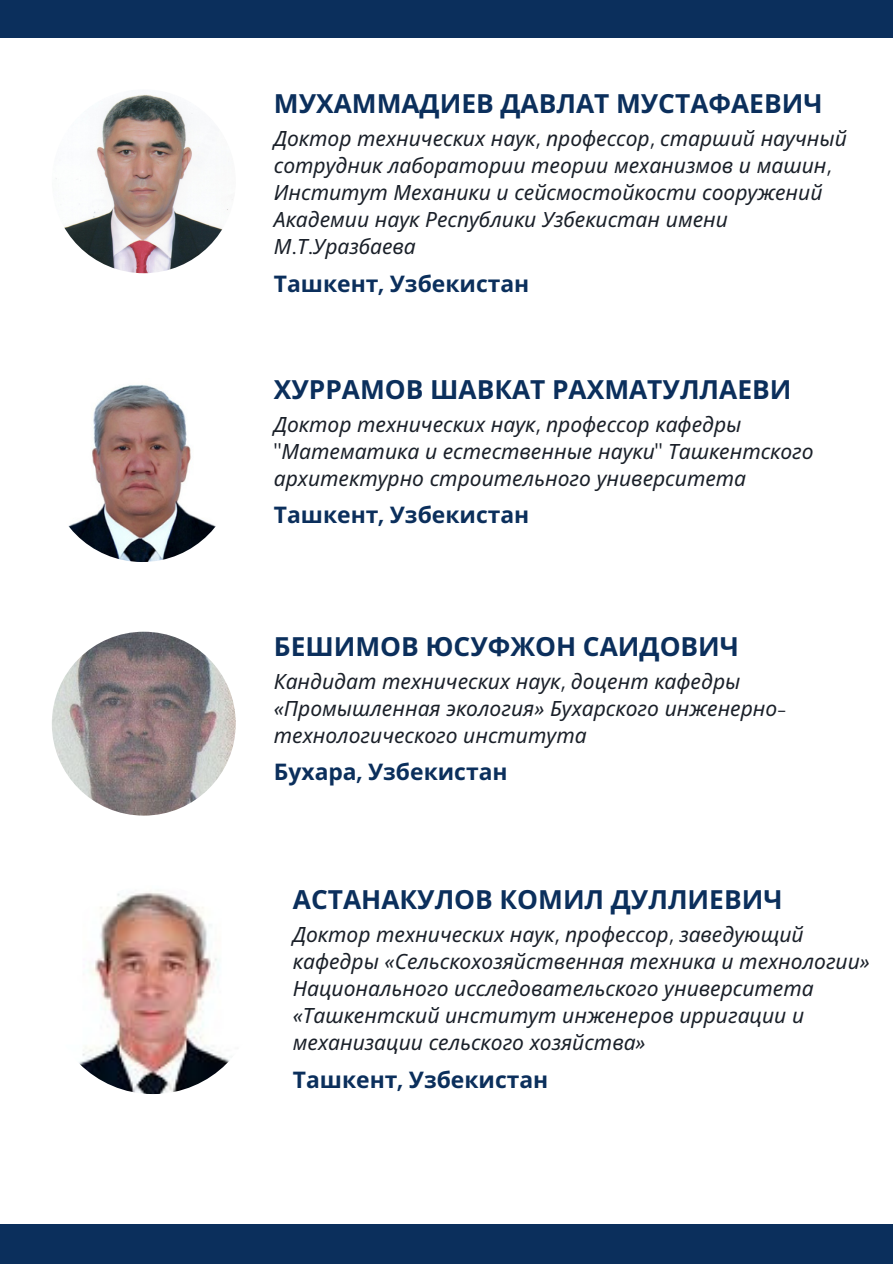
<style>
.page{position:relative;width:893px;height:1264px;background:#fff}
.page>*{position:absolute;margin:0;border:0;box-sizing:border-box;transform-origin:0 0}
.t1{font:700 26.25px "Noto Sans";color:#0b2f5c}
.t2{font:700 22.8px "Noto Sans";color:#0b2f5c}
.t3{font:italic 21px/27px "Noto Sans";color:#1a2029}
.s1{font-family:"Glacial Indifference"}
</style>
<div class="page">
<div style="left:0;top:1224px;width:892px;height:39px;background:#0b2f5c"></div>
<div style="left:0;top:0;width:892px;height:38px;background:#0b2f5c"></div>
<img style="left:49px;top:375px;width:187px;height:187px;border-radius:50%">
<img style="left:52px;top:631px;width:184px;height:184px;border-radius:50%">
<img style="left:52px;top:89px;width:184px;height:184px;border-radius:50%">
<img style="left:49px;top:885px;width:208px;height:209px;border-radius:50%">
<p class="t1" style="left:274px;top:85px;width:550px">МУХАММАДИЕВ ДАВЛАТ МУСТАФАЕВИЧ</p>
<p class="t3" style="left:274px;top:124px;width:574px">Доктор технических наук<span class="s1">,</span> профессор<span class="s1">,</span> старший научный сотрудник лаборатории теории механизмов и машин<span class="s1">, </span>Институт Механики и сейсмостойкости сооружений Академии наук Республики Узбекистан имени М<span class="s1">.</span>Т<span class="s1">.</span>Уразбаева</p>
<p class="t2" style="left:274px;top:267px;width:257px">Ташкент<span class="s1">,</span> Узбекистан</p>
<p class="t1" style="left:274px;top:371px;width:519px">ХУРРАМОВ ШАВКАТ РАХМАТУЛЛАЕВИ</p>
<p class="t3" style="left:274px;top:410px;width:541px">Доктор технических наук<span class="s1">,</span> профессор кафедры <span class="s1">"</span>Математика и естественные науки<span class="s1">"</span> Ташкентского архитектурно строительного университета</p>
<p class="t2" style="left:274px;top:499px;width:257px">Ташкент<span class="s1">,</span> Узбекистан</p>
<p class="t1" style="left:274px;top:627px;width:466px">БЕШИМОВ ЮСУФЖОН САИДОВИЧ</p>
<p class="t3" style="left:274px;top:667px;width:513px">Кандидат технических наук<span class="s1">,</span> доцент кафедры «Промышленная экология» Бухарского инженерно&shy;технологического института</p>
<p class="t2" style="left:274px;top:755px;width:235px">Бухара<span class="s1">,</span> Узбекистан</p>
<p class="t1" style="left:293px;top:881px;width:491px">АСТАНАКУЛОВ КОМИЛ ДУЛЛИЕВИЧ</p>
<p class="t3" style="left:293px;top:920px;width:578px">Доктор технических наук<span class="s1">,</span> профессор<span class="s1">,</span> заведующий кафедры «Сельскохозяйственная техника и технологии» Национального исследовательского университета «Ташкентский институт инженеров ирригации и механизации сельского хозяйства»</p>
<p class="t2" style="left:293px;top:1063px;width:257px">Ташкент<span class="s1">,</span> Узбекистан</p>
</div>
